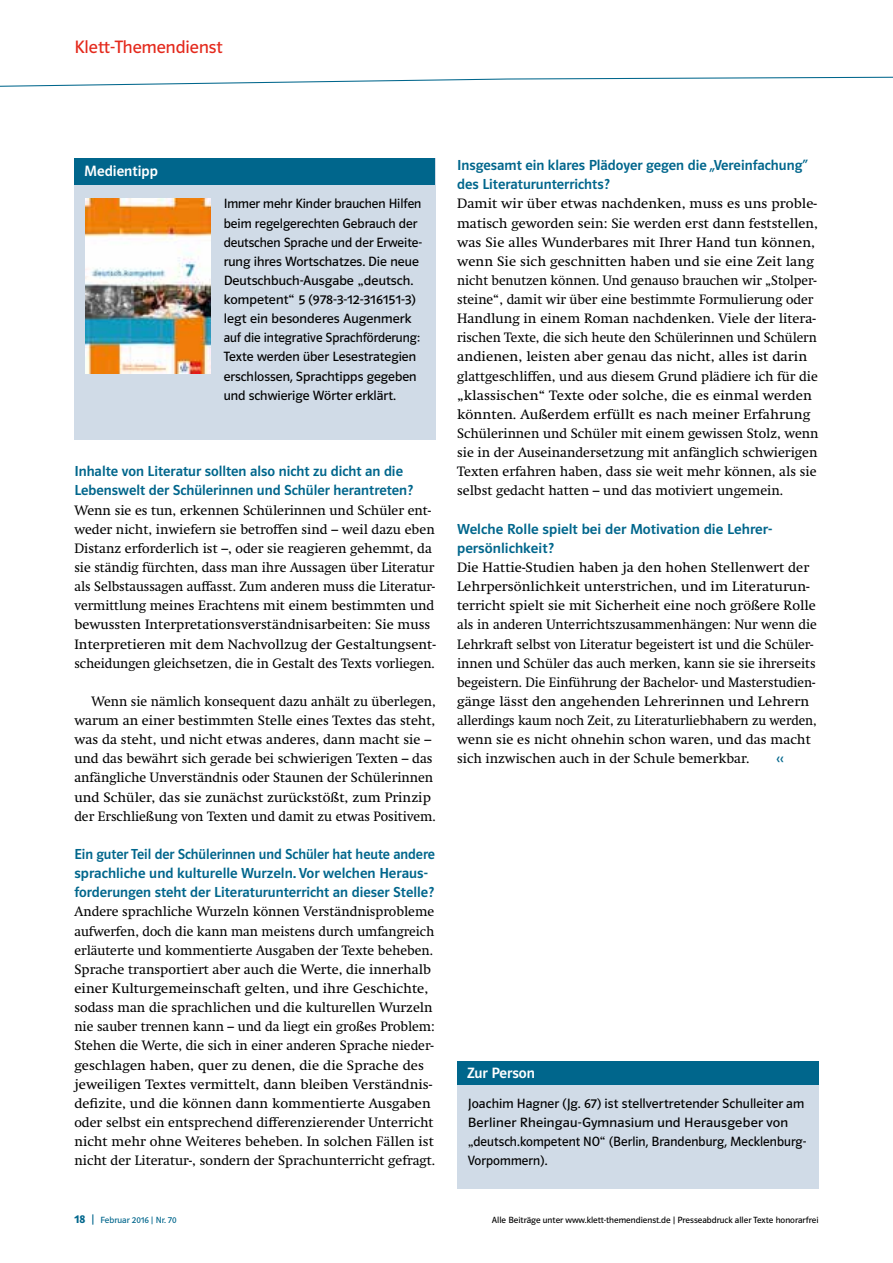
<style>
.page{position:relative;width:893px;height:1263px;background:#fff}
.page>*{position:absolute;margin:0;border:0;box-sizing:border-box;transform-origin:0 0}
.t1{font:18px "Polo ST11 K Buch";color:#e4291c}
.t2{font:15px/19.2px "Polo 22 K Krftg";color:#00668c}
.t3{font:15px "Polo ST11 K Krftg";color:#fff}
.t4{font:13.5px/19.2px "Klett Swift";color:#000}
.t5{font:13.5px/19.2px "Klett Swift";color:#000;scale:1.04 1}
.t6{font:13.5px/19.2px "Polo ST11 K Buch";color:#000}
.t7{font:800 13.5px "Klett Swift";color:#00668c}
.t8{font:9px "Polo ST11 K Buch";color:#000}
.t9{font:9px "Polo ST11 K Buch";color:#00668c}
.s1{font-family:"Klett Swift"}
.s2{font-family:"Polo ST11 K Hfett";font-size:12px}
.s3{font-size:12px}
</style>
<div class="page">
<svg style="left:0;top:76px;width:893px;height:11px"></svg>
<div style="left:457px;top:1076px;width:362px;height:112px;background:#d0dbe7"></div>
<div style="left:457px;top:1061px;width:362px;height:24px;background:#00668c"></div>
<div style="left:74px;top:159px;width:362px;height:281px;background:#d0dbe7"></div>
<div style="left:75px;top:159px;width:360px;height:26px;background:#00668c"></div>
<img style="left:85px;top:198px;width:126px;height:176px">
<h1 class="t1" style="left:74px;top:37px;width:150px">Klett-Themendienst</h1>
<p class="t3" style="left:84px;top:163px;width:75px">Medientipp</p>
<p class="t2" style="left:457px;top:156px;width:352px">Insgesamt ein klares Plädoyer gegen die „Vereinfachung“ des Literaturunterrichts?</p>
<p class="t5" style="left:457px;top:194px;width:349px">Damit wir über etwas nachdenken, muss es uns proble&shy;matisch geworden sein: Sie werden erst dann feststellen, was Sie alles Wunderbares mit Ihrer Hand tun können, wenn Sie sich geschnitten haben und sie eine Zeit lang nicht benutzen können. Und genauso brauchen wir „Stolper&shy;steine“, damit wir über eine bestimmte Formulierung oder Handlung in einem Roman nachdenken. Viele der litera&shy;rischen Texte, die sich heute den Schülerinnen und Schülern andienen, leisten aber genau das nicht, alles ist darin glattgeschliffen, und aus diesem Grund plädiere ich für die „klassischen“ Texte oder solche, die es einmal werden könnten. Außerdem erfüllt es nach meiner Erfahrung Schülerinnen und Schüler mit einem gewissen Stolz, wenn sie in der Auseinandersetzung mit anfänglich schwierigen Texten erfahren haben, dass sie weit mehr können, als sie selbst gedacht hatten – und das motiviert ungemein.</p>
<p class="t2" style="left:457px;top:519px;width:316px">Welche Rolle spielt bei der Motivation die Lehrer&shy;persönlichkeit?</p>
<p class="t4" style="left:457px;top:558px;width:361px">Die Hattie-Studien haben ja den hohen Stellenwert der Lehrpersönlichkeit unterstrichen, und im Literaturun&shy;terricht spielt sie mit Sicherheit eine noch größere Rolle als in anderen Unterrichtszusammenhängen: Nur wenn die Lehrkraft selbst von Literatur begeistert ist und die Schüler&shy;innen und Schüler das auch merken, kann sie sie ihrerseits begeistern. Die Einführung der Bachelor- und Masterstudien&shy;gänge lässt den angehenden Lehrerinnen und Lehrern&shy;allerdings kaum noch Zeit, zu Literaturliebhabern zu werden, wenn sie es nicht ohnehin schon waren, und das macht sich inzwischen auch in der Schule bemerkbar.</p>
<p class="t6" style="left:224px;top:194px;width:200px">Immer mehr Kinder brauchen Hilfen beim regelgerechten Gebrauch der deutschen Sprache und der Erweite&shy;rung ihres Wortschatzes. Die neue Deutschbuch-Ausgabe <span class="s1">„</span>deutsch. kompetent<span class="s1">“</span> 5 (978-3-12-316151-3) legt ein besonderes Augenmerk auf die integrative Sprachförderung:<br>Texte werden über Lesestrategien erschlossen, Sprachtipps gegeben und schwierige Wörter erklärt.</p>
<p class="t2" style="left:74px;top:462px;width:340px">Inhalte von Literatur sollten also nicht zu dicht an die<br>Lebenswelt der Schülerinnen und Schüler herantreten?</p>
<p class="t4" style="left:74px;top:500px;width:363px">Wenn sie es tun, erkennen Schülerinnen und Schüler ent&shy;weder nicht, inwiefern sie betroffen sind – weil dazu eben Distanz erforderlich ist –, oder sie reagieren gehemmt, da sie ständig fürchten, dass man ihre Aussagen über Literatur als Selbstaussagen auffasst. Zum anderen muss die Literatur&shy;vermittlung meines Erachtens mit einem bestimmten und bewussten Interpretationsverständnisarbeiten: Sie muss Interpretieren mit dem Nachvollzug der Gestaltungsent&shy;scheidungen gleichsetzen, die in Gestalt des Texts vorliegen.</p>
<p class="t4" style="left:74px;top:692px;width:363px;text-indent:17px">Wenn sie nämlich konsequent dazu anhält zu überlegen, warum an einer bestimmten Stelle eines Textes das steht, was da steht, und nicht etwas anderes, dann macht sie – und das bewährt sich gerade bei schwierigen Texten – das anfängliche Unverständnis oder Staunen der Schülerinnen und Schüler, das sie zunächst zurückstößt, zum Prinzip der Erschließung von Texten und damit zu etwas Positivem.</p>
<p class="t2" style="left:74px;top:845px;width:362px">Ein guter Teil der Schülerinnen und Schüler hat heute andere sprachliche und kulturelle Wurzeln. Vor welchen Heraus&shy;forderungen steht der Literaturunterricht an dieser Stelle?</p>
<p class="t4" style="left:74px;top:902px;width:362px">Andere sprachliche Wurzeln können Verständnisprobleme aufwerfen, doch die kann man meistens durch umfangreich erläuterte und kommentierte Ausgaben der Texte beheben.<br>Sprache transportiert aber auch die Werte, die innerhalb einer Kulturgemeinschaft gelten, und ihre Geschichte, sodass man die sprachlichen und die kulturellen Wurzeln nie sauber trennen kann – und da liegt ein großes Problem:<br>Stehen die Werte, die sich in einer anderen Sprache nieder&shy;geschlagen haben, quer zu denen, die die Sprache des jeweiligen Textes vermittelt, dann bleiben Verständnis&shy;defizite, und die können dann kommentierte Ausgaben oder selbst ein entsprechend differenzierender Unterricht nicht mehr ohne Weiteres beheben. In solchen Fällen ist nicht der Literatur-, sondern der Sprachunterricht gefragt.</p>
<p class="t7" style="left:776px;top:750px;width:9px">‹‹</p>
<p class="t3" style="left:467px;top:1064px;width:70px">Zur Person</p>
<p class="t6" style="left:468px;top:1094px;width:340px">Joachim Hagner (Jg. 67) ist stellvertretender Schulleiter am Berliner Rheingau-Gymnasium und Herausgeber von <span class="s1">„</span>deutsch.kompetent NO<span class="s1">“</span> (Berlin, Brandenburg, Mecklenburg-Vorpommern).</p>
<p class="t9" style="left:74px;top:1215px;width:103px"><span class="s2">18</span> <span class="s3">|</span> Februar 2016 | Nr. 70</p>
<p class="t8" style="left:492px;top:1215px;width:328px">Alle Beiträge unter www.klett-themendienst.de | Presseabdruck aller Texte honorarfrei</p>
</div>
